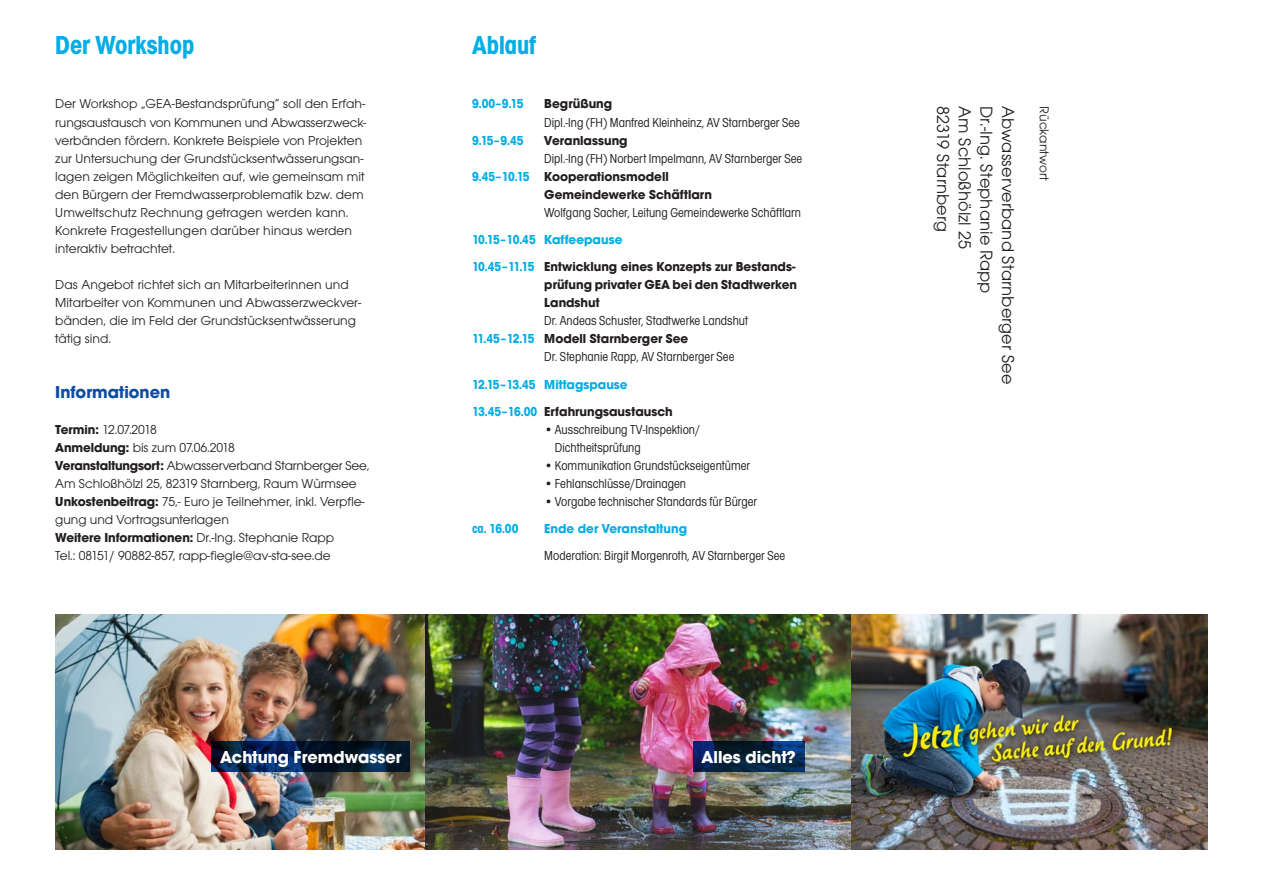
<style>
.page{position:relative;width:1263px;height:893px;background:#fff}
.page>*{position:absolute;margin:0;border:0;box-sizing:border-box;transform-origin:0 0}
.t1{font:700 condensed 27px "Avant Garde Gothic Itc T";color:#03ade5}
.t2{font:18px "Avant Garde Gothic Itc T";letter-spacing:.005em;color:#231f20}
.t3{font:700 18px "Avant Garde Gothic Itc T";color:#fff}
.t4{font:700 18px "Avant Garde Gothic Itc T";color:#0d4da1}
.t5{font:13.5px/18.1px "Avant Garde Gothic Itc T";color:#231f20}
.t6{font:condensed 13.5px/27.2px "Avant Garde Gothic Itc T";color:#231f20}
.t7{font:700 13.5px/18px "Avant Garde Gothic Itc T";color:#231f20}
.t8{font:700 condensed 13.5px/27.2px "Avant Garde Gothic Itc T";color:#03ade5}
.t9{font:700 13.5px "Avant Garde Gothic Itc T";color:#03ade5}
.s1{font-weight:700}
.s2{font-stretch:condensed;color:#03ade5}
.s3{font-weight:700;color:#03ade5}
.s4{font-weight:700;font-stretch:normal;color:#03ade5}
.s5{font-weight:700;font-stretch:normal}
.s6{font-stretch:normal}
.s7{font-stretch:normal;color:#231f20}
</style>
<div class="page">
<img style="left:55px;top:614px;width:1153px;height:235px">
<svg style="left:212px;top:741px;width:198px;height:31px;background:#051d3d"></svg>
<svg style="left:693px;top:741px;width:111px;height:31px;background:#062449"></svg>
<h1 class="t1" style="left:55px;top:29px;width:141px">Der Workshop</h1>
<p class="t5" style="left:55px;top:95px;width:313px">Der Workshop „GEA-Bestandsprüfung“ soll den Erfah&shy;rungsaustausch von Kommunen und Abwasserzweck&shy;verbänden fördern. Konkrete Beispiele von Projekten zur Untersuchung der Grundstücksentwässerungsan&shy;lagen zeigen Möglichkeiten auf, wie gemeinsam mit den Bürgern der Fremdwasserproblematik bzw. dem Umweltschutz Rechnung getragen werden kann.<br>Konkrete Fragestellungen darüber hinaus werden interaktiv betrachtet.</p>
<p class="t5" style="left:55px;top:275px;width:307px">Das Angebot richtet sich an Mitarbeiterinnen und Mitarbeiter von Kommunen und Abwasserzweckver&shy;bänden, die im Feld der Grundstücksentwässerung tätig sind.</p>
<h2 class="t4" style="left:55px;top:381px;width:116px">Informationen</h2>
<p class="t5" style="left:55px;top:420px;width:316px"><span class="s1">Termin:</span> 12.07.2018<br><span class="s1">Anmeldung:</span> bis zum 07.06.2018<br><span class="s1">Veranstaltungsort:</span> Abwasserverband Starnberger See, Am Schloßhölzl 25, 82319 Starnberg, Raum Würmsee <span class="s1">Unkostenbeitrag:</span> 75,- Euro je Teilnehmer, inkl. Verpfle&shy;gung und Vortragsunterlagen<br><span class="s1">Weitere Informationen:</span> Dr.-Ing. Stephanie Rapp<br>Tel.: 08151/ 90882-857, rapp-fiegle@av-sta-see.de</p>
<h1 class="t1" style="left:472px;top:29px;width:66px">Ablauf</h1>
<p class="t8" style="left:472px;top:90px;width:53px">9.00–9.15</p>
<p class="t7" style="left:544px;top:95px;width:69px">Begrüßung</p>
<p class="t6" style="left:544px;top:108px;width:257px">Dipl.-Ing (FH) Manfred Kleinheinz, AV Starnberger See</p>
<p class="t8" style="left:472px;top:126px;width:53px">9.15–9.45</p>
<p class="t7" style="left:544px;top:131px;width:85px">Veranlassung</p>
<p class="t6" style="left:544px;top:144px;width:259px">Dipl.-Ing (FH) Norbert Impelmann, AV Starnberger See</p>
<p class="t7" style="left:472px;top:167px;width:198px"><span class="s2">9.45–10.15</span> Kooperationsmodell</p>
<p class="t7" style="left:544px;top:185px;width:169px">Gemeindewerke Schäftlarn</p>
<p class="t6" style="left:472px;top:199px;width:331px;text-indent:72px">Wolfgang Sacher, Leitung Gemeindewerke Schäftlarn<br><span class="s3">10.15–10.45</span> <span class="s4">Kaffeepause<br></span><span class="s3">10.45–11.15</span> <span class="s5">Entwicklung eines Konzepts zur Bestands-</span></p>
<p class="t7" style="left:544px;top:275px;width:254px">prüfung privater GEA bei den Stadtwerken<br>Landshut</p>
<p class="t6" style="left:544px;top:307px;width:205px">Dr. Andeas Schuster, Stadtwerke Landshut</p>
<p class="t7" style="left:472px;top:330px;width:218px"><span class="s2">11.45–12.15</span> Modell Starnberger See</p>
<p class="t6" style="left:544px;top:343px;width:192px">Dr. Stephanie Rapp, AV Starnberger See</p>
<p class="t8" style="left:472px;top:370px;width:202px">12.15–13.45 <span class="s6">Mittagspause<br></span>13.45–16.00 <span class="s7">Erfahrungsaustausch</span></p>
<p class="t6" style="left:555px;top:420px;width:147px;line-height:18.1px;text-indent:-11px">• Ausschreibung TV-Inspektion/<br>Dichtheitsprüfung</p>
<p class="t6" style="left:544px;top:452px;width:207px">• Kommunikation Grundstückseigentümer</p>
<p class="t6" style="left:544px;top:470px;width:143px">• Fehlanschlüsse/Drainagen</p>
<p class="t6" style="left:544px;top:488px;width:214px">• Vorgabe technischer Standards für Bürger</p>
<p class="t8" style="left:472px;top:515px;width:48px">ca. 16.00</p>
<p class="t9" style="left:544px;top:520px;width:144px">Ende der Veranstaltung</p>
<p class="t6" style="left:544px;top:542px;width:242px">Moderation: Birgit Morgenroth, AV Starnberger See</p>
<h2 class="t3" style="left:220px;top:746px;width:183px">Achtung Fremdwasser</h2>
<h2 class="t3" style="left:702px;top:746px;width:96px">Alles dicht?</h2>
<h2 class="t2" style="left:954px;top:106px;width:127px;rotate:90deg">82319 Starnberg</h2>
<h2 class="t2" style="left:975px;top:106px;width:144px;rotate:90deg">Am Schloßhölzl 25</h2>
<h2 class="t2" style="left:997px;top:106px;width:189px;rotate:90deg">Dr.-Ing. Stephanie Rapp</h2>
<h2 class="t2" style="left:1018px;top:106px;width:279px;rotate:90deg">Abwasserverband Starnberger See</h2>
<p class="t5" style="left:1053px;top:106px;width:76px;rotate:90deg">Rückantwort</p>
</div>
